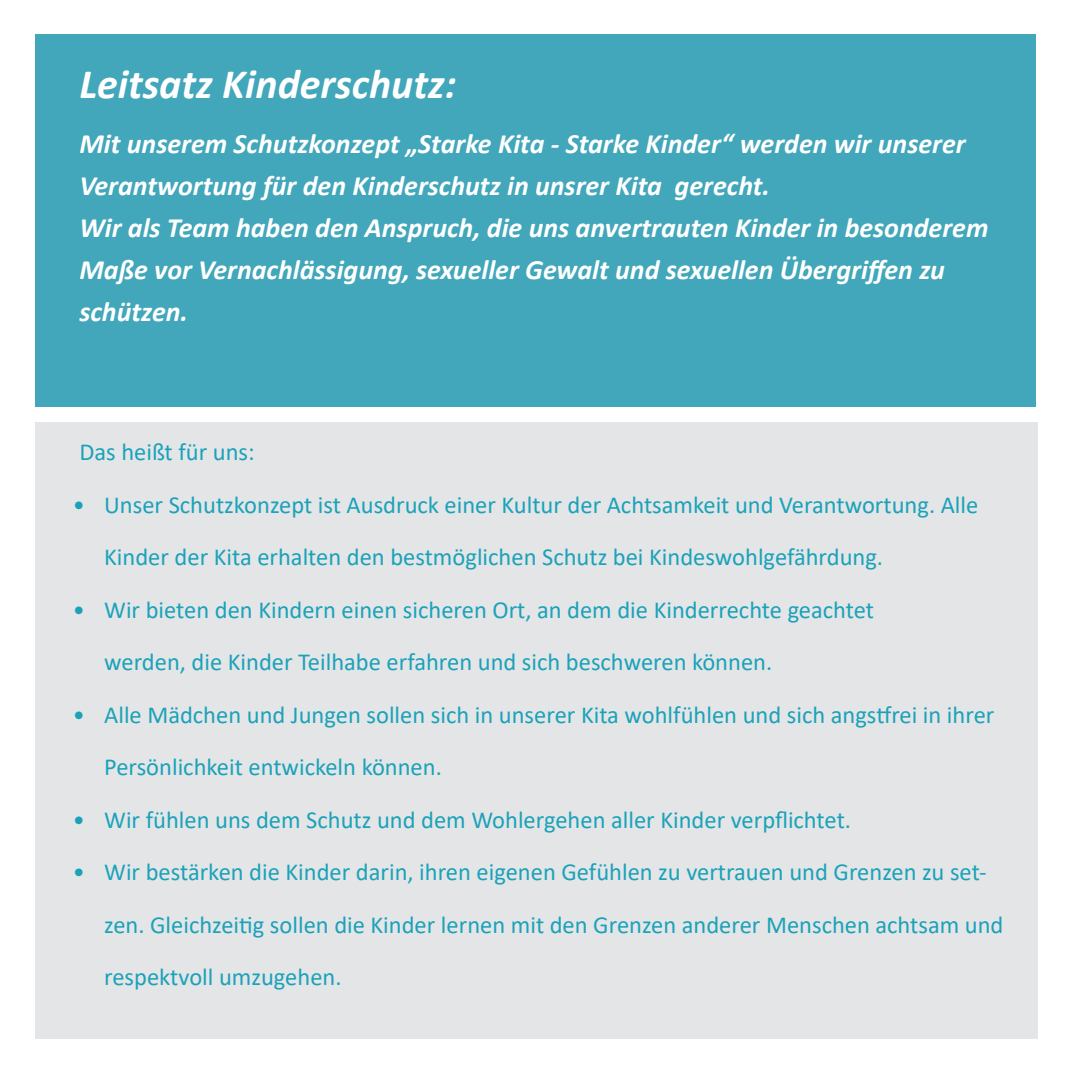
<style>
.page{position:relative;width:1072px;height:1072px;background:#fff}
.page>*{position:absolute;margin:0;border:0;box-sizing:border-box;transform-origin:0 0}
.t1{font:italic 700 42px "Calibri";color:#fff}
.t2{font:italic 700 28px/42px "Calibri";color:#fff}
.t3{font:24.5px/52.5px "Calibri";color:#1ba2b9}
</style>
<div class="page">
<div style="left:35px;top:35px;width:1000px;height:372px;background:#42a7ba"></div>
<div style="left:35px;top:422px;width:1002px;height:616px;background:#e4e5e7"></div>
<p class="t1" style="left:79px;top:55px;width:378px">Leitsatz Kinderschutz:</p>
<p class="t2" style="left:79px;top:122px;width:887px">Mit unserem Schutzkonzept „Starke Kita - Starke Kinder“ werden wir unserer<br>Verantwortung für den Kinderschutz in unsrer Kita gerecht.</p>
<p class="t2" style="left:79px;top:206px;width:910px">Wir als Team haben den Anspruch, die uns anvertrauten Kinder in besonderem<br>Maße vor Vernachlässigung, sexueller Gewalt und sexuellen Übergriffen zu schützen.</p>
<p class="t3" style="left:79px;top:425px;width:177px">Das heißt für uns:</p>
<p class="t3" style="left:104px;top:477px;width:875px;text-indent:-32px">• Unser Schutzkonzept ist Ausdruck einer Kultur der Achtsamkeit und Verantwortung. Alle<br>Kinder der Kita erhalten den bestmöglichen Schutz bei Kindeswohlgefährdung.</p>
<p class="t3" style="left:104px;top:582px;width:771px;text-indent:-32px">• Wir bieten den Kindern einen sicheren Ort, an dem die Kinderrechte geachtet werden, die Kinder Teilhabe erfahren und sich beschweren können.</p>
<p class="t3" style="left:104px;top:687px;width:891px;text-indent:-32px">• Alle Mädchen und Jungen sollen sich in unserer Kita wohlfühlen und sich angstfrei in ihrer<br>Persönlichkeit entwickeln können.</p>
<p class="t3" style="left:73px;top:792px;width:779px">• Wir fühlen uns dem Schutz und dem Wohlergehen aller Kinder verpflichtet.</p>
<p class="t3" style="left:104px;top:845px;width:900px;text-indent:-32px">• Wir bestärken die Kinder darin, ihren eigenen Gefühlen zu vertrauen und Grenzen zu set&shy;zen. Gleichzeitig sollen die Kinder lernen mit den Grenzen anderer Menschen achtsam und respektvoll umzugehen.</p>
</div>
